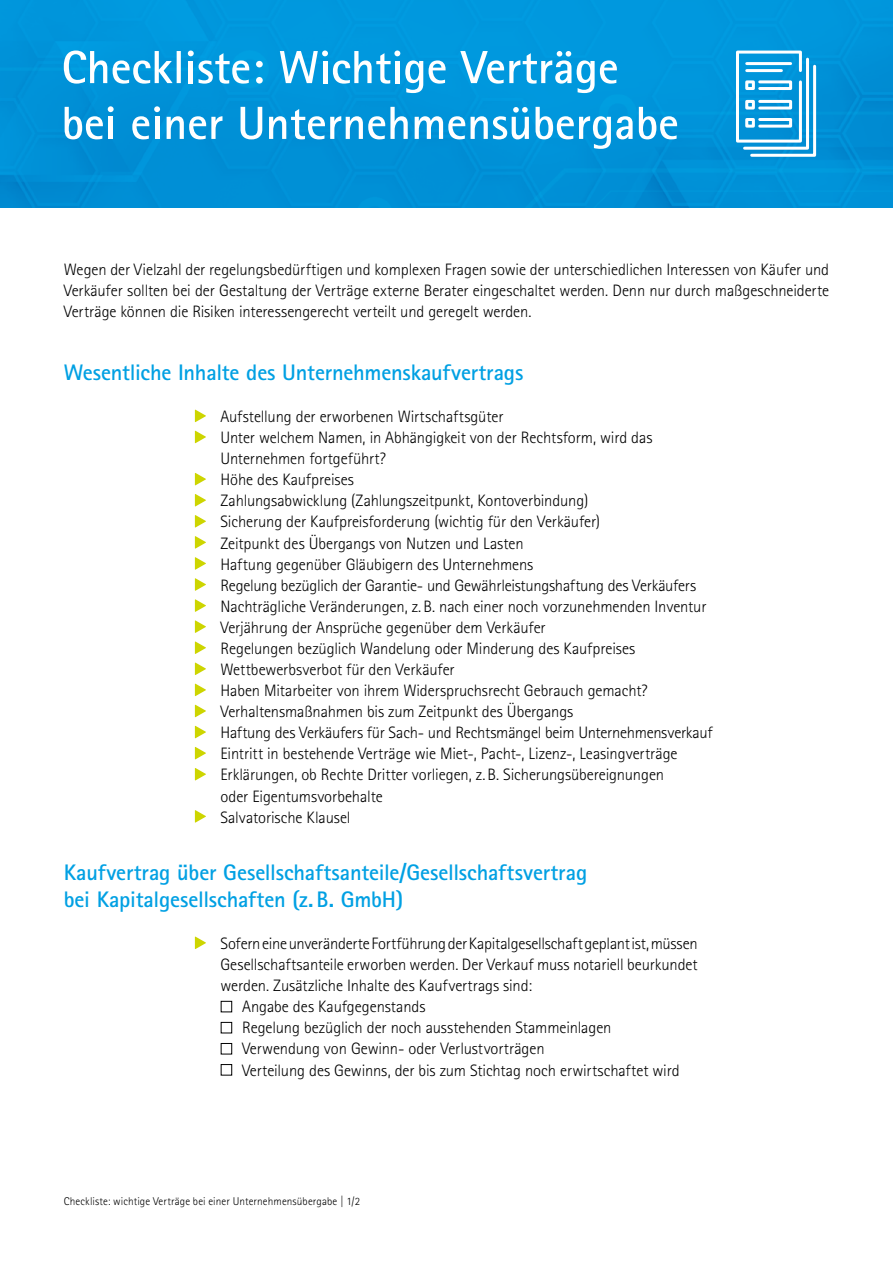
<style>
.page{position:relative;width:893px;height:1263px;background:#fff}
.page>*{position:absolute;margin:0;border:0;box-sizing:border-box;transform-origin:0 0}
.t1{font:700 22.5px/27px "Rotis Sans Serif Pro";letter-spacing:-.01em;color:#00a0e3}
.p_Fließtext_Aufzählung{font:300 16.5px/21.1px "Rotis Sans Serif Pro";letter-spacing:-.01em;color:#000}
.p_Fließtext{font:300 16.5px/21.1px "Rotis Sans Serif Pro";letter-spacing:-.005em;color:#000;text-align:justify}
.t2{font:300 11.25px "Rotis Sans Serif Pro";letter-spacing:.01em;color:#000}
</style>
<div class="page">
<div style="left:0;top:0;width:893px;height:208px;background:#0093d9"></div>
<svg style="left:195px;top:410px;width:11px;height:12px"></svg>
<svg style="left:195px;top:431px;width:11px;height:12px"></svg>
<svg style="left:195px;top:473px;width:11px;height:12px"></svg>
<svg style="left:195px;top:494px;width:11px;height:12px"></svg>
<svg style="left:195px;top:515px;width:11px;height:12px"></svg>
<svg style="left:195px;top:536px;width:11px;height:13px"></svg>
<svg style="left:195px;top:557px;width:11px;height:13px"></svg>
<svg style="left:195px;top:578px;width:11px;height:13px"></svg>
<svg style="left:195px;top:599px;width:11px;height:13px"></svg>
<svg style="left:195px;top:620px;width:11px;height:13px"></svg>
<svg style="left:195px;top:641px;width:11px;height:13px"></svg>
<svg style="left:195px;top:663px;width:11px;height:12px"></svg>
<svg style="left:195px;top:684px;width:11px;height:12px"></svg>
<svg style="left:195px;top:705px;width:11px;height:12px"></svg>
<svg style="left:195px;top:726px;width:11px;height:12px"></svg>
<svg style="left:195px;top:747px;width:11px;height:12px"></svg>
<svg style="left:195px;top:768px;width:11px;height:12px"></svg>
<svg style="left:195px;top:810px;width:11px;height:12px"></svg>
<svg style="left:195px;top:936px;width:11px;height:13px"></svg>
<div style="left:221px;top:1001px;width:11px;height:11px;border:1px solid #000"></div>
<div style="left:221px;top:1022px;width:11px;height:11px;border:1px solid #000"></div>
<div style="left:221px;top:1043px;width:11px;height:11px;border:1px solid #000"></div>
<div style="left:221px;top:1064px;width:11px;height:11px;border:1px solid #000"></div>
<svg style="left:734px;top:51px;width:84px;height:106px"></svg>
<hr style="left:747px;top:62px;width:44px;height:3px;background:#fff">
<hr style="left:747px;top:69px;width:34px;height:3px;background:#fff">
<div style="left:758px;top:80px;width:34px;height:10px;border:3px solid #fff"></div>
<div style="left:745px;top:80px;width:10px;height:10px;border:3px solid #fff"></div>
<div style="left:758px;top:100px;width:34px;height:10px;border:3px solid #fff"></div>
<div style="left:745px;top:100px;width:10px;height:10px;border:3px solid #fff"></div>
<div style="left:758px;top:118px;width:34px;height:10px;border:3px solid #fff"></div>
<div style="left:745px;top:118px;width:10px;height:10px;border:3px solid #fff"></div>
<svg style="left:280px;top:51px;width:337px;height:42px"></svg>
<svg style="left:64px;top:51px;width:185px;height:33px"></svg>
<svg style="left:256px;top:61px;width:7px;height:23px"></svg>
<svg style="left:65px;top:106px;width:612px;height:43px"></svg>
<p class="p_Fließtext" style="left:64px;top:259px;width:767px">Wegen der Vielzahl der regelungsbedürftigen und komplexen Fragen sowie der unterschiedlichen Interessen von Käufer und Verkäufer sollten bei der Gestaltung der Verträge externe Berater eingeschaltet werden. Denn nur durch maßgeschneiderte Verträge können die Risiken interessengerecht verteilt und geregelt werden.</p>
<h2 class="t1" style="left:64px;top:359px;width:461px">Wesentliche Inhalte des Unternehmenskaufvertrags</h2>
<p class="p_Fließtext_Aufzählung" style="left:220px;top:406px;width:285px">Aufstellung der erworbenen Wirtschaftsgüter</p>
<p class="p_Fließtext" style="left:220px;top:427px;width:433px">Unter welchem Namen, in Abhängigkeit von der Rechtsform, wird das<br>Unternehmen fortgeführt?</p>
<p class="p_Fließtext_Aufzählung" style="left:220px;top:469px;width:135px">Höhe des Kaufpreises</p>
<p class="p_Fließtext_Aufzählung" style="left:220px;top:490px;width:369px">Zahlungsabwicklung (Zahlungszeitpunkt, Kontoverbindung)</p>
<p class="p_Fließtext_Aufzählung" style="left:220px;top:511px;width:381px">Sicherung der Kaufpreisforderung (wichtig für den Verkäufer)</p>
<p class="p_Fließtext_Aufzählung" style="left:220px;top:533px;width:305px">Zeitpunkt des Übergangs von Nutzen und Lasten</p>
<p class="p_Fließtext_Aufzählung" style="left:220px;top:554px;width:314px">Haftung gegenüber Gläubigern des Unternehmens</p>
<p class="p_Fließtext_Aufzählung" style="left:220px;top:575px;width:477px">Regelung bezüglich der Garantie- und Gewährleistungshaftung des Verkäufers</p>
<p class="p_Fließtext_Aufzählung" style="left:220px;top:596px;width:488px">Nachträgliche Veränderungen, z.B. nach einer noch vorzunehmenden Inventur</p>
<p class="p_Fließtext_Aufzählung" style="left:220px;top:617px;width:327px">Verjährung der Ansprüche gegenüber dem Verkäufer</p>
<p class="p_Fließtext_Aufzählung" style="left:220px;top:638px;width:416px">Regelungen bezüglich Wandelung oder Minderung des Kaufpreises</p>
<p class="p_Fließtext_Aufzählung" style="left:220px;top:659px;width:236px">Wettbewerbsverbot für den Verkäufer</p>
<p class="p_Fließtext" style="left:220px;top:680px;width:429px">Haben Mitarbeiter von ihrem Widerspruchsrecht Gebrauch gemacht?</p>
<p class="p_Fließtext_Aufzählung" style="left:220px;top:701px;width:354px">Verhaltensmaßnahmen bis zum Zeitpunkt des Übergangs</p>
<p class="p_Fließtext_Aufzählung" style="left:220px;top:722px;width:494px">Haftung des Verkäufers für Sach- und Rechtsmängel beim Unternehmensverkauf</p>
<p class="p_Fließtext_Aufzählung" style="left:220px;top:743px;width:459px">Eintritt in bestehende Verträge wie Miet-, Pacht-, Lizenz-, Leasingverträge</p>
<p class="p_Fließtext_Aufzählung" style="left:220px;top:764px;width:445px">Erklärungen, ob Rechte Dritter vorliegen, z.B. Sicherungsübereignungen oder Eigentumsvorbehalte</p>
<p class="p_Fließtext_Aufzählung" style="left:220px;top:807px;width:132px">Salvatorische Klausel</p>
<h2 class="t1" style="left:64px;top:859px;width:525px">Kaufvertrag über Gesellschaftsanteile/Gesellschaftsvertrag bei Kapitalgesellschaften (z.B. GmbH)</h2>
<p class="p_Fließtext" style="left:220px;top:933px;width:479px">Sofern eine unveränderte Fortführung der Kapitalgesellschaft geplant ist, müssen Gesellschaftsanteile erworben werden. Der Verkauf muss notariell beurkundet werden. Zusätzliche Inhalte des Kaufvertrags sind:</p>
<p class="p_Fließtext_Aufzählung" style="left:242px;top:996px;width:185px">Angabe des Kaufgegenstands</p>
<p class="p_Fließtext_Aufzählung" style="left:242px;top:1017px;width:371px">Regelung bezüglich der noch ausstehenden Stammeinlagen</p>
<p class="p_Fließtext_Aufzählung" style="left:242px;top:1038px;width:304px">Verwendung von Gewinn- oder Verlustvorträgen</p>
<p class="p_Fließtext_Aufzählung" style="left:242px;top:1059px;width:439px">Verteilung des Gewinns, der bis zum Stichtag noch erwirtschaftet wird</p>
<p class="t2" style="left:64px;top:1195px;width:298px">Checkliste: wichtige Verträge bei einer Unternehmensübergabe | 1/2</p>
</div>
